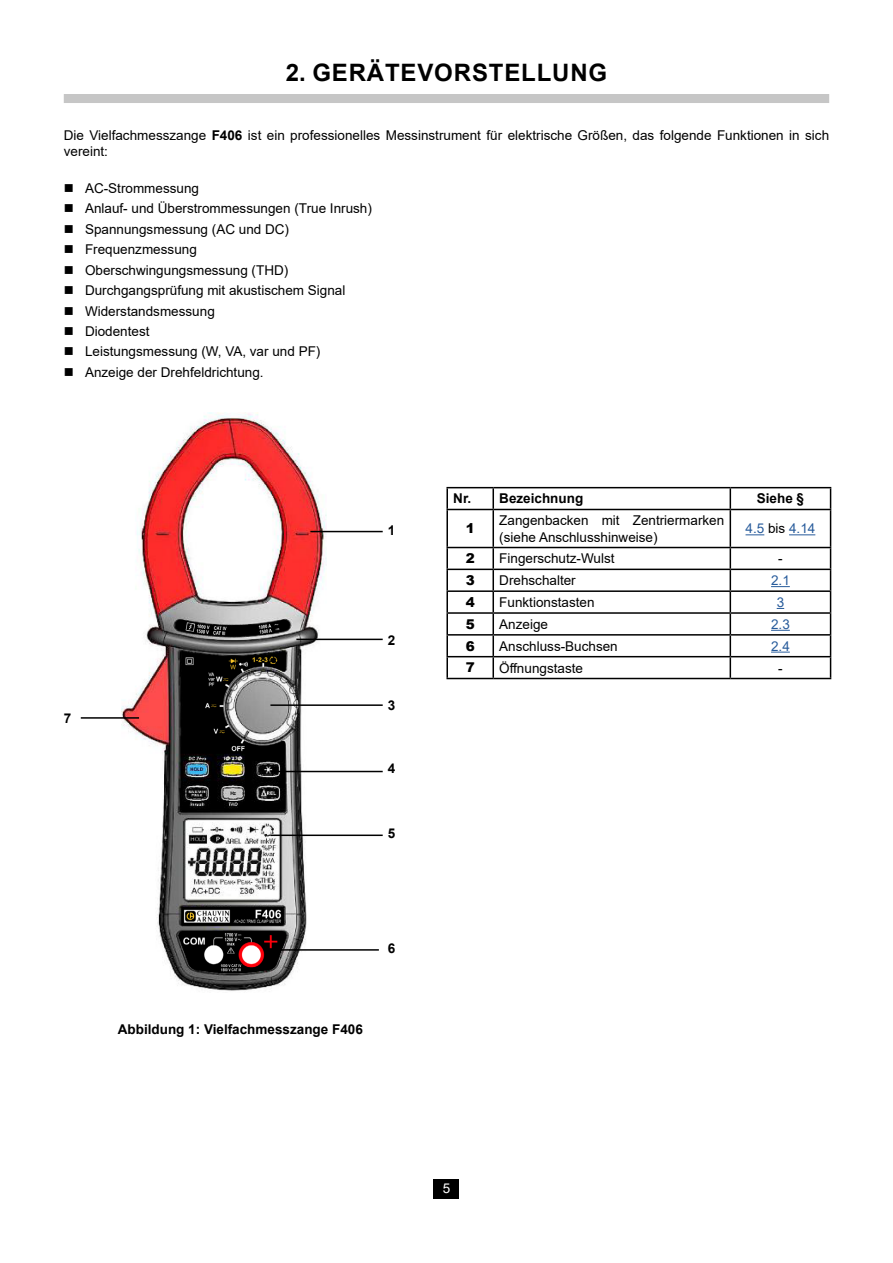
<style>
.page{position:relative;width:893px;height:1263px;background:#fff}
.page>*{position:absolute;margin:0;border:0;box-sizing:border-box;transform-origin:0 0}
.t1{font:700 24px "Arial";letter-spacing:.035em;color:#000}
.t2{font:13.5px/20.4px "Arial";color:#000}
.t3{font:700 13.5px "Arial";color:#000}
.t4{font:13.5px "Arial";color:#275b9b}
.t5{font:900 13.5px "Arial";color:#000}
.t6{font:13.5px "Arial";color:#fff}
.s1{font-weight:700}
.s2{color:#000}
</style>
<div class="page">
<div style="left:434px;top:1179px;width:25px;height:19px;background:#000"></div>
<img style="left:122px;top:412px;width:205px;height:579px">
<div style="left:64px;top:94px;width:765px;height:9px;background:#c6c6c6"></div>
<hr style="left:446px;top:487px;width:47px;height:1px;background:#000">
<hr style="left:446px;top:488px;width:2px;height:21px;background:#000">
<hr style="left:493px;top:487px;width:237px;height:1px;background:#000">
<hr style="left:492px;top:488px;width:2px;height:21px;background:#000">
<hr style="left:730px;top:487px;width:101px;height:1px;background:#000">
<svg style="left:730px;top:488px;width:1px;height:21px"></svg>
<svg style="left:830px;top:488px;width:1px;height:21px"></svg>
<hr style="left:446px;top:509px;width:47px;height:1px;background:#000">
<hr style="left:446px;top:510px;width:2px;height:37px;background:#000">
<hr style="left:493px;top:509px;width:237px;height:1px;background:#000">
<hr style="left:492px;top:510px;width:2px;height:37px;background:#000">
<hr style="left:730px;top:509px;width:101px;height:1px;background:#000">
<hr style="left:730px;top:510px;width:1px;height:37px;background:#000">
<hr style="left:830px;top:510px;width:1px;height:37px;background:#000">
<hr style="left:446px;top:547px;width:47px;height:1px;background:#000">
<hr style="left:446px;top:548px;width:2px;height:21px;background:#000">
<hr style="left:493px;top:547px;width:237px;height:1px;background:#000">
<hr style="left:492px;top:548px;width:2px;height:21px;background:#000">
<hr style="left:730px;top:547px;width:101px;height:1px;background:#000">
<hr style="left:446px;top:569px;width:47px;height:1px;background:#000">
<hr style="left:446px;top:570px;width:2px;height:20px;background:#000">
<hr style="left:493px;top:569px;width:237px;height:1px;background:#000">
<hr style="left:492px;top:570px;width:2px;height:20px;background:#000">
<hr style="left:730px;top:569px;width:101px;height:1px;background:#000">
<hr style="left:446px;top:590px;width:47px;height:2px;background:#000">
<hr style="left:446px;top:592px;width:2px;height:20px;background:#000">
<hr style="left:493px;top:590px;width:237px;height:2px;background:#000">
<hr style="left:492px;top:592px;width:2px;height:20px;background:#000">
<hr style="left:730px;top:590px;width:101px;height:2px;background:#000">
<hr style="left:446px;top:612px;width:47px;height:2px;background:#000">
<hr style="left:446px;top:614px;width:2px;height:20px;background:#000">
<hr style="left:493px;top:612px;width:237px;height:2px;background:#000">
<hr style="left:492px;top:614px;width:2px;height:20px;background:#000">
<hr style="left:730px;top:612px;width:101px;height:2px;background:#000">
<hr style="left:446px;top:634px;width:47px;height:2px;background:#000">
<hr style="left:446px;top:636px;width:2px;height:20px;background:#000">
<hr style="left:493px;top:634px;width:237px;height:2px;background:#000">
<hr style="left:492px;top:636px;width:2px;height:20px;background:#000">
<hr style="left:730px;top:634px;width:101px;height:2px;background:#000">
<hr style="left:446px;top:656px;width:47px;height:1px;background:#000">
<hr style="left:446px;top:657px;width:2px;height:21px;background:#000">
<hr style="left:493px;top:656px;width:237px;height:1px;background:#000">
<hr style="left:492px;top:657px;width:2px;height:21px;background:#000">
<hr style="left:730px;top:656px;width:101px;height:1px;background:#000">
<svg style="left:730px;top:548px;width:1px;height:130px"></svg>
<svg style="left:830px;top:548px;width:1px;height:130px"></svg>
<hr style="left:446px;top:678px;width:47px;height:1px;background:#000">
<hr style="left:493px;top:678px;width:237px;height:1px;background:#000">
<hr style="left:730px;top:678px;width:101px;height:1px;background:#000">
<svg style="left:745px;top:534px;width:19px;height:1px"></svg>
<svg style="left:789px;top:534px;width:26px;height:1px"></svg>
<svg style="left:771px;top:586px;width:19px;height:1px"></svg>
<svg style="left:771px;top:630px;width:19px;height:1px"></svg>
<svg style="left:771px;top:652px;width:19px;height:1px"></svg>
<hr style="left:310px;top:531px;width:73px;height:1px;background:#000">
<hr style="left:296px;top:639px;width:87px;height:1px;background:#000">
<hr style="left:270px;top:704px;width:113px;height:2px;background:#000">
<hr style="left:81px;top:717px;width:58px;height:2px;background:#000">
<hr style="left:270px;top:771px;width:113px;height:1px;background:#000">
<hr style="left:270px;top:834px;width:113px;height:2px;background:#000">
<hr style="left:270px;top:949px;width:109px;height:2px;background:#000">
<h1 class="t1" style="left:286px;top:56px;width:323px">2. GERÄTEVORSTELLUNG</h1>
<p class="t2" style="left:64px;top:127px;width:767px;line-height:16.2px">Die Vielfachmesszange <span class="s1">F406</span> ist ein professionelles Messinstrument für elektrische Größen, das folgende Funktionen in sich vereint:</p>
<p class="t2" style="left:85px;top:178px;width:288px">AC-Strommessung<br>Anlauf- und Überstrommessungen (True Inrush)<br>Spannungsmessung (AC und DC)<br>Frequenzmessung<br>Oberschwingungsmessung (THD)<br>Durchgangsprüfung mit akustischem Signal<br>Widerstandsmessung<br>Diodentest<br>Leistungsmessung (W, VA, var und PF)<br>Anzeige der Drehfeldrichtung.</p>
<p class="t3" style="left:64px;top:708px;width:9px">7</p>
<p class="t3" style="left:388px;top:521px;width:9px">1</p>
<p class="t3" style="left:388px;top:631px;width:9px">2</p>
<p class="t3" style="left:388px;top:696px;width:9px">3</p>
<p class="t3" style="left:388px;top:759px;width:9px">4</p>
<p class="t3" style="left:388px;top:823px;width:9px">5</p>
<p class="t3" style="left:388px;top:939px;width:9px">6</p>
<p class="t3" style="left:118px;top:1020px;width:247px">Abbildung 1: Vielfachmesszange F406</p>
<p class="t3" style="left:453px;top:489px;width:132px">Nr. Bezeichnung</p>
<p class="t3" style="left:757px;top:489px;width:49px">Siehe §</p>
<p class="t5" style="left:466px;top:519px;width:11px">1</p>
<p class="t2" style="left:499px;top:512px;width:227px;line-height:16.2px">Zangenbacken mit Zentriermarken (siehe Anschlusshinweise)</p>
<p class="t4" style="left:745px;top:519px;width:71px">4.5 <span class="s2">bis</span> 4.14</p>
<p class="t5" style="left:466px;top:549px;width:11px">2</p>
<p class="t2" style="left:499px;top:548px;width:117px">Fingerschutz-Wulst</p>
<p class="t2" style="left:778px;top:548px;width:6px">-</p>
<p class="t5" style="left:466px;top:570px;width:11px">3</p>
<p class="t2" style="left:499px;top:570px;width:78px">Drehschalter</p>
<p class="t4" style="left:771px;top:571px;width:20px">2.1</p>
<p class="t5" style="left:466px;top:592px;width:11px">4</p>
<p class="t2" style="left:499px;top:592px;width:97px">Funktionstasten</p>
<p class="t4" style="left:777px;top:593px;width:9px">3</p>
<p class="t5" style="left:466px;top:614px;width:11px">5</p>
<p class="t2" style="left:499px;top:614px;width:50px">Anzeige</p>
<p class="t4" style="left:771px;top:615px;width:20px">2.3</p>
<p class="t5" style="left:466px;top:636px;width:11px">6</p>
<p class="t2" style="left:499px;top:636px;width:120px">Anschluss-Buchsen</p>
<p class="t4" style="left:771px;top:637px;width:20px">2.4</p>
<p class="t5" style="left:466px;top:658px;width:11px">7</p>
<p class="t2" style="left:499px;top:657px;width:85px">Öffnungstaste</p>
<p class="t2" style="left:778px;top:657px;width:6px">-</p>
<p class="t6" style="left:443px;top:1179px;width:9px">5</p>
</div>
